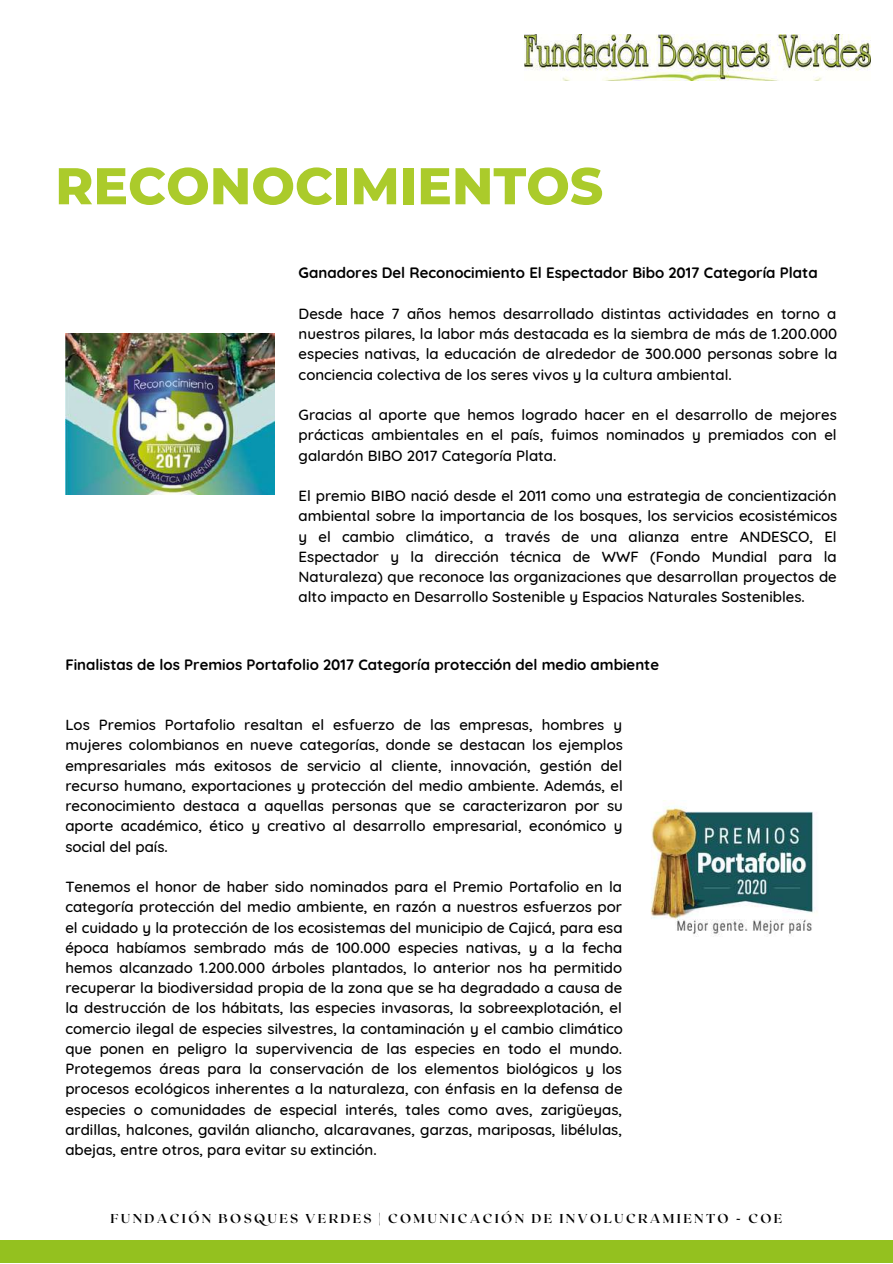
<style>
.page{position:relative;width:893px;height:1264px;background:#fff}
.page>*{position:absolute;margin:0;border:0;box-sizing:border-box;transform-origin:0 0}
.t1{font:800 51.6px "Montserrat";color:#abcb2b}
.t2{font:500 15px/20.2px "Quicksand";color:#000;text-align:justify}
.t3{font:700 15px "Quicksand";color:#000}
.t4{font:700 12.9px "Roxborough CF";letter-spacing:.18em;color:#000}
</style>
<div class="page">
<div style="left:0;top:1240px;width:892px;height:22px;background:#94c11f"></div>
<img style="left:524px;top:34px;width:346px;height:46px">
<img style="left:65px;top:333px;width:209px;height:161px">
<img style="left:650px;top:800px;width:165px;height:137px">
<h1 class="t1" style="left:55px;top:154px;width:549px">RECONOCIMIENTOS</h1>
<p class="t3" style="left:298px;top:263px;width:520px">Ganadores Del Reconocimiento El Espectador Bibo 2017 Categoría Plata</p>
<p class="t2" style="left:298px;top:303px;width:540px">Desde hace 7 años hemos desarrollado distintas actividades en torno a nuestros pilares, la labor más destacada es la siembra de más de 1.200.000 especies nativas, la educación de alrededor de 300.000 personas sobre la conciencia colectiva de los seres vivos y la cultura ambiental.</p>
<p class="t2" style="left:298px;top:404px;width:539px">Gracias al aporte que hemos logrado hacer en el desarrollo de mejores prácticas ambientales en el país, fuimos nominados y premiados con el galardón BIBO 2017 Categoría Plata.</p>
<p class="t2" style="left:298px;top:485px;width:540px">El premio BIBO nació desde el 2011 como una estrategia de concientización ambiental sobre la importancia de los bosques, los servicios ecosistémicos y el cambio climático, a través de una alianza entre ANDESCO, El Espectador y la dirección técnica de WWF (Fondo Mundial para la Naturaleza) que reconoce las organizaciones que desarrollan proyectos de alto impacto en Desarrollo Sostenible y Espacios Naturales Sostenibles.</p>
<p class="t3" style="left:65px;top:654px;width:595px">Finalistas de los Premios Portafolio 2017 Categoría protección del medio ambiente</p>
<p class="t2" style="left:65px;top:714px;width:559px">Los Premios Portafolio resaltan el esfuerzo de las empresas, hombres y mujeres colombianos en nueve categorías, donde se destacan los ejemplos empresariales más exitosos de servicio al cliente, innovación, gestión del recurso humano, exportaciones y protección del medio ambiente. Además, el reconocimiento destaca a aquellas personas que se caracterizaron por su aporte académico, ético y creativo al desarrollo empresarial, económico y social del país.</p>
<p class="t2" style="left:65px;top:876px;width:559px">Tenemos el honor de haber sido nominados para el Premio Portafolio en la categoría protección del medio ambiente, en razón a nuestros esfuerzos por el cuidado y la protección de los ecosistemas del municipio de Cajicá, para esa época habíamos sembrado más de 100.000 especies nativas, y a la fecha hemos alcanzado 1.200.000 árboles plantados, lo anterior nos ha permitido recuperar la biodiversidad propia de la zona que se ha degradado a causa de la destrucción de los hábitats, las especies invasoras, la sobreexplotación, el comercio ilegal de especies silvestres, la contaminación y el cambio climático que ponen en peligro la supervivencia de las especies en todo el mundo.<br>Protegemos áreas para la conservación de los elementos biológicos y los procesos ecológicos inherentes a la naturaleza, con énfasis en la defensa de especies o comunidades de especial interés, tales como aves, zarigüeyas, ardillas, halcones, gavilán aliancho, alcaravanes, garzas, mariposas, libélulas, abejas, entre otros, para evitar su extinción.</p>
<p class="t4" style="left:110px;top:1209px;width:673px">FUNDACIÓN BOSQUES VERDES | COMUNICACIÓN DE INVOLUCRAMIENTO - COE</p>
</div>
